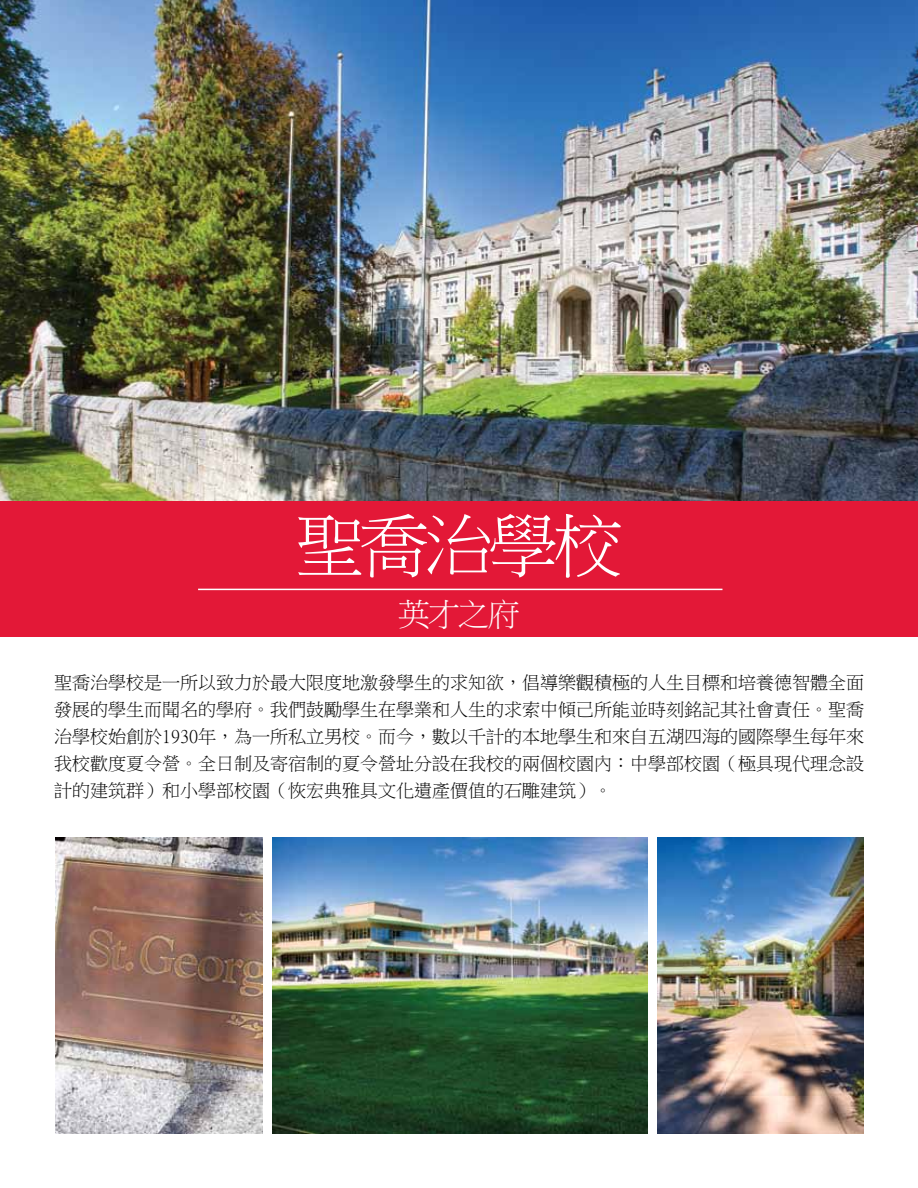
<style>
.page{position:relative;width:918px;height:1188px;background:#fff}
.page>*{position:absolute;margin:0;border:0;box-sizing:border-box;transform-origin:0 0}
.t1{font:69.15px "Ming Li U";letter-spacing:-.06em;color:#fff}
.t2{font:31.8px "Ming Li U";color:#fff}
.t3{font:18px/27px "Ming Li U";color:#000;text-align:justify}
</style>
<div class="page">
<img style="left:0;top:0;width:918px;height:501px">
<div style="left:0;top:501px;width:918px;height:135px;background:#e31837"></div>
<hr style="left:198px;top:589px;width:524px;height:1px;background:#fff">
<img style="left:56px;top:837px;width:207px;height:297px">
<img style="left:272px;top:837px;width:376px;height:297px">
<img style="left:657px;top:837px;width:207px;height:297px">
<hr style="left:917px;top:416px;width:1px;height:194px;background:#fff">
<h1 class="t1" style="left:295px;top:511px;width:329px">聖喬治學校</h1>
<h2 class="t2" style="left:398px;top:598px;width:123px">英才之府</h2>
<p class="t3" style="left:54px;top:669px;width:811px">聖喬治學校是一所以致力於最大限度地激發學生的求知欲，倡導樂觀積極的人生目標和培養德智體全面發展的學生而聞名的學府。我們鼓勵學生在學業和人生的求索中傾己所能並時刻銘記其社會責任。聖喬治學校始創於1930年，為一所私立男校。而今，數以千計的本地學生和來自五湖四海的國際學生每年來我校歡度夏令營。全日制及寄宿制的夏令營址分設在我校的兩個校園內：中學部校園（極具現代理念設計的建筑群）和小學部校園（恢宏典雅具文化遺產價值的石雕建筑）。</p>
</div>
